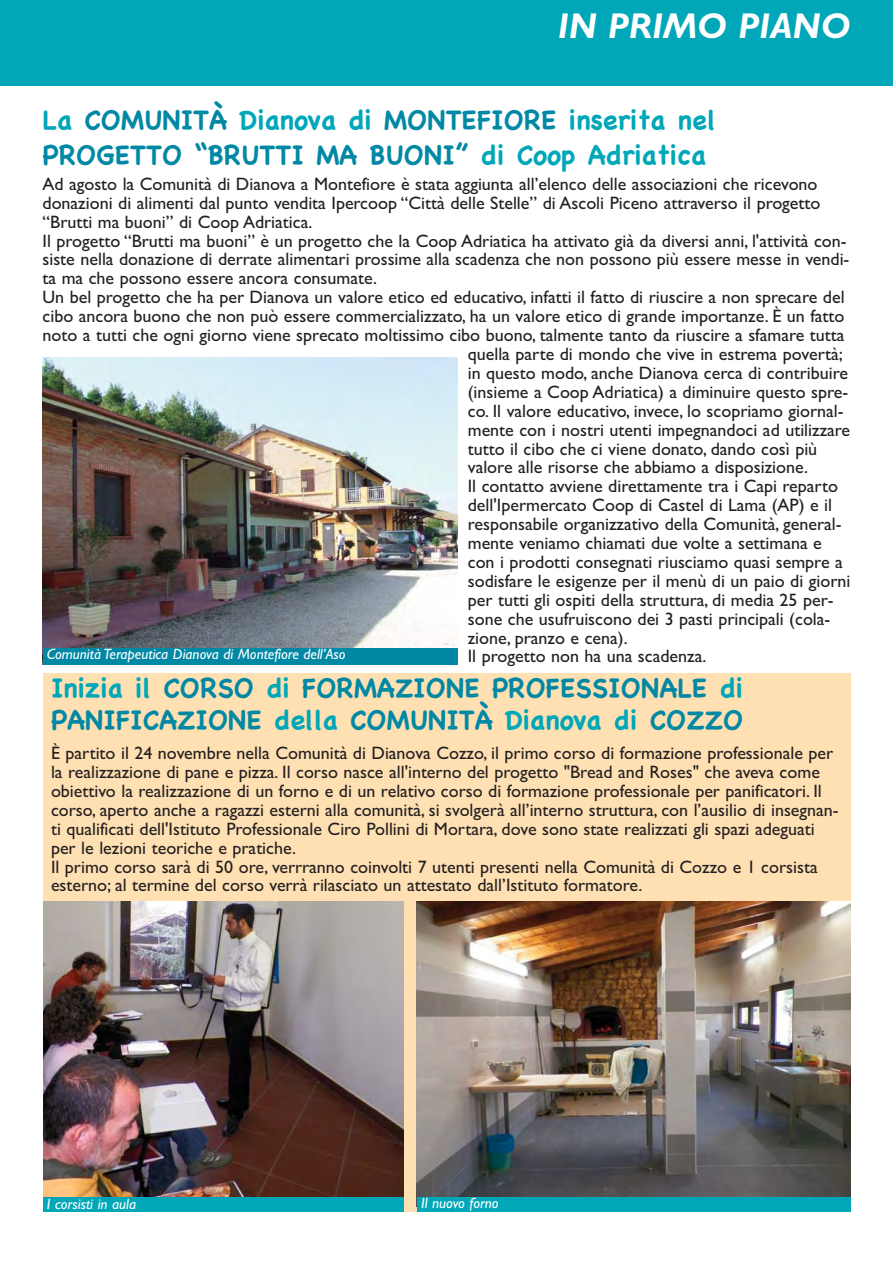
<style>
.page{position:relative;width:893px;height:1263px;background:#fff}
.page>*{position:absolute;margin:0;border:0;box-sizing:border-box;transform-origin:0 0}
.t1{font:italic 700 36px "Gill Sans";color:#fff}
.t2{font:700 27px/35.8px "Chalkboard";color:#0088a4}
.t3{font:18px/18.9px "Gill Sans";color:#231f20}
.t4{font:italic 15px "Gill Sans";color:#fff}
.s1{color:#00a7b8}
</style>
<div class="page">
<div style="left:43px;top:674px;width:808px;height:538px;background:#ffe0b3"></div>
<div style="left:0;top:0;width:893px;height:85px;background:#00a7b8"></div>
<img style="left:417px;top:901px;width:434px;height:296px">
<img style="left:43px;top:901px;width:361px;height:296px">
<div style="left:43px;top:1197px;width:361px;height:15px;background:#00a7b8"></div>
<div style="left:417px;top:1197px;width:434px;height:15px;background:#00a7b8"></div>
<img style="left:43px;top:357px;width:414px;height:291px">
<div style="left:43px;top:648px;width:414px;height:16px;background:#0088a4"></div>
<h1 class="t1" style="left:558px;top:4px;width:294px">IN PRIMO PIANO</h1>
<h2 class="t2" style="left:43px;top:101px;width:675px"><span class="s1">La</span> COMUNITÀ <span class="s1">Dianova di</span> MONTEFIORE <span class="s1">inserita nel<br></span>PROGETTO “BRUTTI MA BUONI” <span class="s1">di Coop Adriatica</span></h2>
<p class="t3" style="left:43px;top:176px;width:776px">Ad agosto la Comunità di Dianova a Montefiore è stata aggiunta all’elenco delle associazioni che ricevono</p>
<p class="t3" style="left:43px;top:195px;width:779px">donazioni di alimenti dal punto vendita Ipercoop “Città delle Stelle” di Ascoli Piceno attraverso il progetto</p>
<p class="t3" style="left:43px;top:214px;width:271px">“Brutti ma buoni” di Coop Adriatica.</p>
<p class="t3" style="left:43px;top:233px;width:806px">Il progetto “Brutti ma buoni” è un progetto che la Coop Adriatica ha attivato già da diversi anni, l'attività con-</p>
<p class="t3" style="left:43px;top:252px;width:808px">siste nella donazione di derrate alimentari prossime alla scadenza che non possono più essere messe in vendi-</p>
<p class="t3" style="left:43px;top:271px;width:336px">ta ma che possono essere ancora consumate.</p>
<p class="t3" style="left:43px;top:290px;width:804px">Un bel progetto che ha per Dianova un valore etico ed educativo, infatti il fatto di riuscire a non sprecare del</p>
<p class="t3" style="left:43px;top:309px;width:803px">cibo ancora buono che non può essere commercializzato, ha un valore etico di grande importanze. È un fatto</p>
<p class="t3" style="left:43px;top:328px;width:804px">noto a tutti che ogni giorno viene sprecato moltissimo cibo buono, talmente tanto da riuscire a sfamare tutta</p>
<p class="t3" style="left:468px;top:346px;width:377px">quella parte di mondo che vive in estrema povertà;</p>
<p class="t3" style="left:468px;top:365px;width:382px">in questo modo, anche Dianova cerca di contribuire</p>
<p class="t3" style="left:468px;top:384px;width:382px">(insieme a Coop Adriatica) a diminuire questo spre-</p>
<p class="t3" style="left:468px;top:403px;width:377px">co. Il valore educativo, invece, lo scopriamo giornal-</p>
<p class="t3" style="left:468px;top:422px;width:384px">mente con i nostri utenti impegnandoci ad utilizzare</p>
<p class="t3" style="left:468px;top:441px;width:351px">tutto il cibo che ci viene donato, dando così più</p>
<p class="t3" style="left:468px;top:460px;width:342px">valore alle risorse che abbiamo a disposizione.</p>
<p class="t3" style="left:468px;top:479px;width:372px">Il contatto avviene direttamente tra i Capi reparto</p>
<p class="t3" style="left:468px;top:498px;width:366px">dell'Ipermercato Coop di Castel di Lama (AP) e il</p>
<p class="t3" style="left:468px;top:517px;width:375px">responsabile organizzativo della Comunità, general-</p>
<p class="t3" style="left:468px;top:535px;width:356px">mente veniamo chiamati due volte a settimana e</p>
<p class="t3" style="left:468px;top:554px;width:377px">con i prodotti consegnati riusciamo quasi sempre a</p>
<p class="t3" style="left:468px;top:573px;width:384px">sodisfare le esigenze per il menù di un paio di giorni</p>
<p class="t3" style="left:468px;top:592px;width:367px">per tutti gli ospiti della struttura, di media 25 per-</p>
<p class="t3" style="left:468px;top:611px;width:364px">sone che usufruiscono dei 3 pasti principali (cola-</p>
<p class="t3" style="left:468px;top:630px;width:161px">zione, pranzo e cena).</p>
<p class="t3" style="left:468px;top:649px;width:240px">Il progetto non ha una scadenza.</p>
<p class="t4" style="left:47px;top:645px;width:300px">Comunità Terapeutica Dianova di Montefiore dell’Aso</p>
<h2 class="t2" style="left:51px;top:671px;width:694px;line-height:32.8px"><span class="s1">Inizia il</span> CORSO <span class="s1">di</span> FORMAZIONE PROFESSIONALE <span class="s1">di<br></span>PANIFICAZIONE <span class="s1">della</span> COMUNITÀ <span class="s1">Dianova di</span> COZZO</h2>
<p class="t3" style="left:51px;top:746px;width:789px">È partito il 24 novembre nella Comunità di Dianova Cozzo, il primo corso di formazione professionale per la realizzazione di pane e pizza. Il corso nasce all'interno del progetto "Bread and Roses" che aveva come obiettivo la realizzazione di un forno e di un relativo corso di formazione professionale per panificatori. Il corso, aperto anche a ragazzi esterni alla comunità, si svolgerà all’interno struttura, con l’ausilio di insegnan&shy;ti qualificati dell'Istituto Professionale Ciro Pollini di Mortara, dove sono state realizzati gli spazi adeguati per le lezioni teoriche e pratiche.<br>Il primo corso sarà di 50 ore, verrranno coinvolti 7 utenti presenti nella Comunità di Cozzo e 1 corsista esterno; al termine del corso verrà rilasciato un attestato dall’Istituto formatore.</p>
<p class="t4" style="left:47px;top:1195px;width:91px">I corsisti in aula</p>
<p class="t4" style="left:421px;top:1193px;width:79px">Il nuovo forno</p>
</div>
